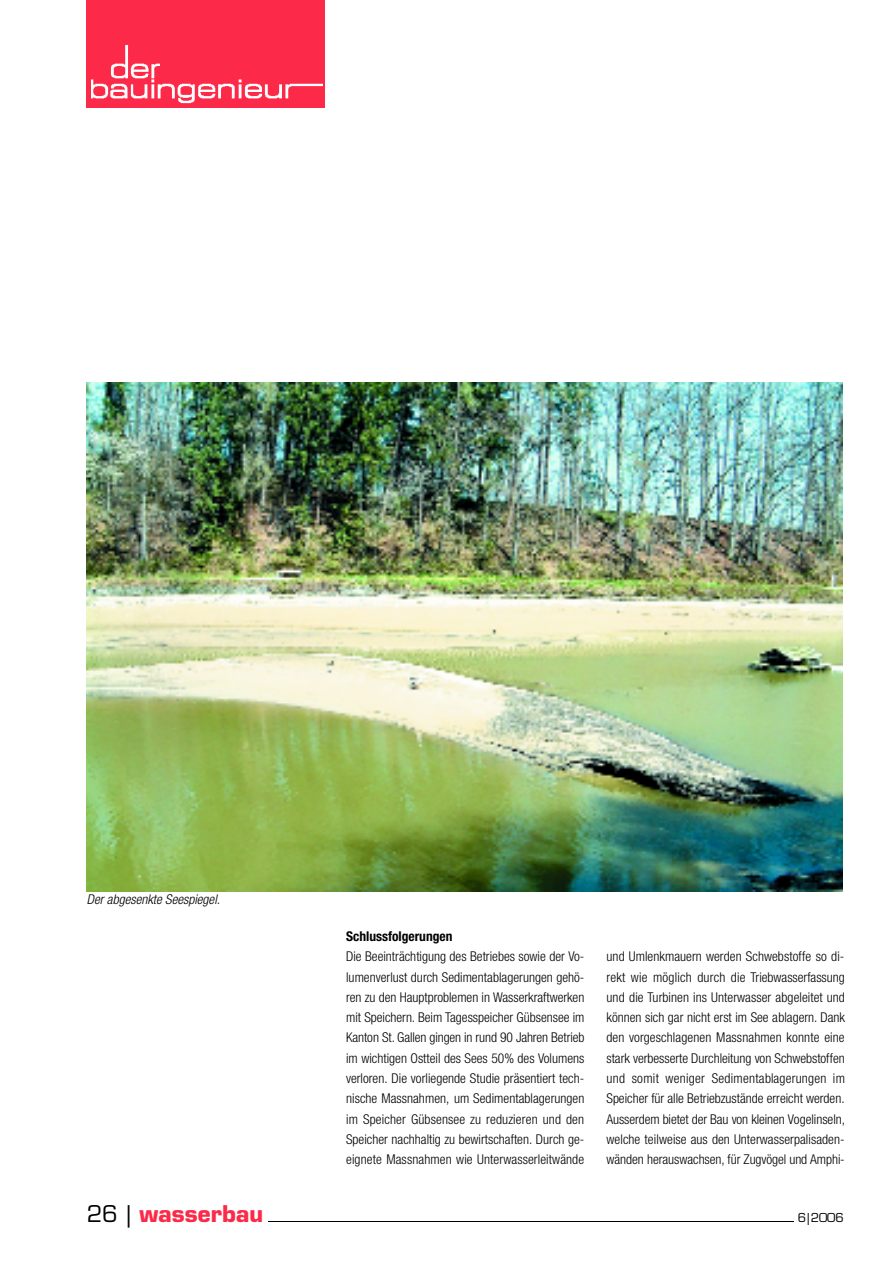
<style>
.page{position:relative;width:894px;height:1263px;background:#fff}
.page>*{position:absolute;margin:0;border:0;box-sizing:border-box;transform-origin:0 0}
.t1{font:700 22.5px "Eurostile LT";color:#fc2948}
.t2{font:300 condensed 13.5px/20.2px "Helvetica Neue LT";letter-spacing:.005em;color:#000;text-align:justify}
.t3{font:italic 300 condensed 13.5px "Helvetica Neue LT";color:#000}
.t4{font:700 condensed 13.5px "Helvetica Neue LT";color:#000}
.t5{font:12px "Eurostile LT";color:#000}
.s1{font-weight:400;color:#000}
</style>
<div class="page">
<div style="left:87px;top:0;width:238px;height:108px;background:#fc2948"></div>
<img style="left:91px;top:45px;width:151px;height:38px">
<img style="left:91px;top:83px;width:231px;height:21px">
<hr style="left:268px;top:1221px;width:525px;height:1px;background:#000">
<img style="left:87px;top:382px;width:755px;height:509px">
<p class="t3" style="left:87px;top:894px;width:135px">Der abgesenkte Seespiegel.</p>
<p class="t4" style="left:346px;top:931px;width:108px">Schlussfolgerungen</p>
<p class="t2" style="left:346px;top:947px;width:240px">Die Beeinträchtigung des Betriebes sowie der Vo&shy;lumenverlust durch Sedimentablagerungen gehö&shy;ren zu den Hauptproblemen in Wasserkraftwerken mit Speichern. Beim Tagesspeicher Gübsensee im Kanton St. Gallen gingen in rund 90 Jahren Betrieb im wichtigen Ostteil des Sees 50% des Volumens verloren. Die vorliegende Studie präsentiert tech&shy;nische Massnahmen, um Sedimentablagerungen im Speicher Gübsensee zu reduzieren und den Speicher nachhaltig zu bewirtschaften. Durch ge&shy;eignete Massnahmen wie Unterwasserleitwände</p>
<p class="t2" style="left:606px;top:947px;width:240px">und Umlenkmauern werden Schwebstoffe so di&shy;rekt wie möglich durch die Triebwasserfassung und die Turbinen ins Unterwasser abgeleitet und können sich gar nicht erst im See ablagern. Dank den vorgeschlagenen Massnahmen konnte eine stark verbesserte Durchleitung von Schwebstoffen und somit weniger Sedimentablagerungen im Speicher für alle Betriebzustände erreicht werden.<br>Ausserdem bietet der Bau von kleinen Vogelinseln, welche teilweise aus den Unterwasserpalisaden&shy;wänden herauswachsen, für Zugvögel und Amphi-</p>
<h1 class="t1" style="left:87px;top:1205px;width:178px"><span class="s1">26 |</span> wasserbau</h1>
<p class="t5" style="left:797px;top:1212px;width:48px">6|2006</p>
</div>
